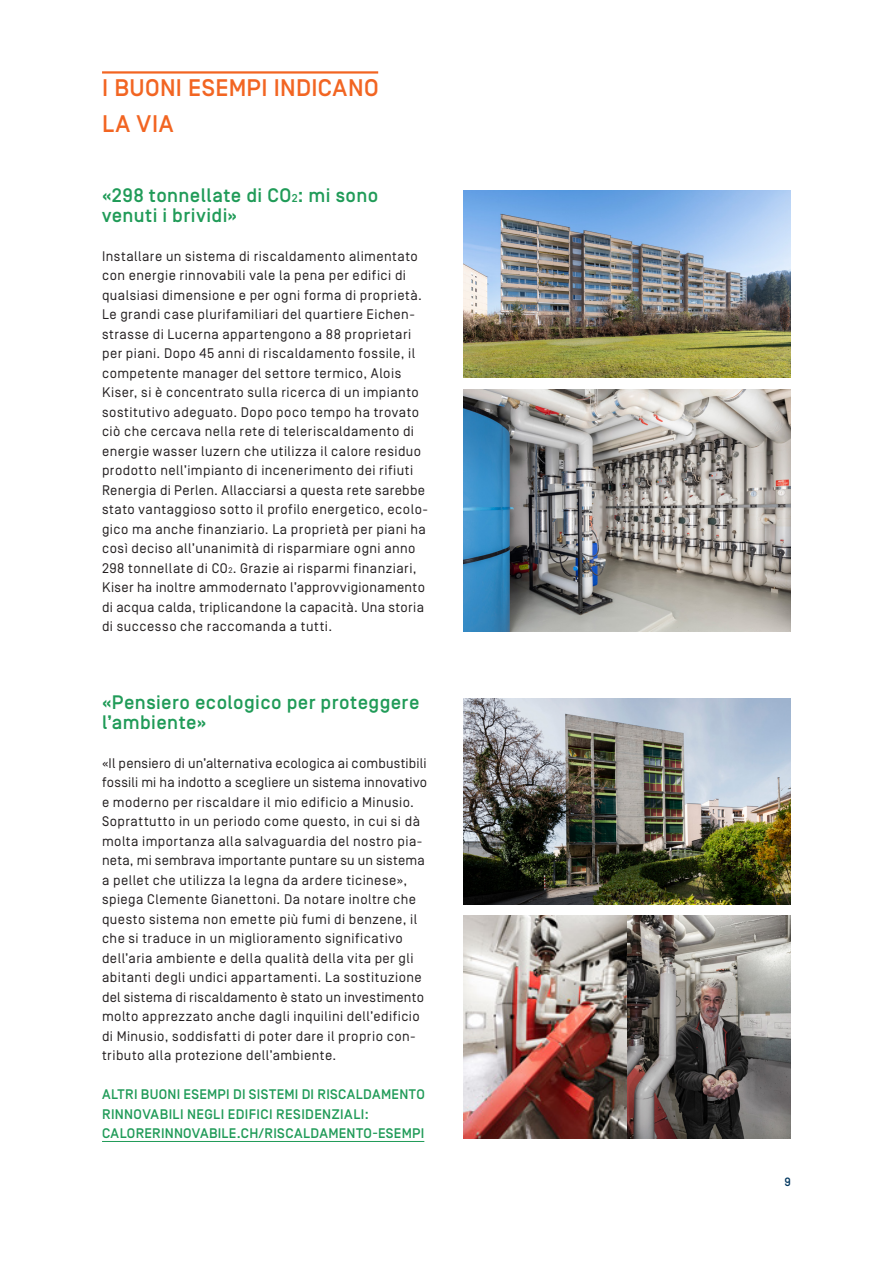
<style>
.page{position:relative;width:893px;height:1263px;background:#fff}
.page>*{position:absolute;margin:0;border:0;box-sizing:border-box;transform-origin:0 0}
.t1{font:500 24px/36px "Simplon Norm";letter-spacing:.015em;color:#f26522}
.t2{font:500 19.5px/19.5px "Simplon Norm";letter-spacing:.02em;color:#209b58}
.t3{font:13.8px/19.5px "Simplon Norm";letter-spacing:.03em;color:#231f20}
.t4{font:500 13.8px/19.5px "Simplon Norm";letter-spacing:.025em;color:#209b58}
.t5{font:500 12px "Simplon Norm";color:#02375f}
.s1{font-size:11.4px}
.s2{font-size:8.1px}
</style>
<div class="page">
<hr style="left:102px;top:71px;width:276px;height:3px;background:#f26522">
<hr style="left:102px;top:1141px;width:322px;height:1px;background:#209b58">
<img style="left:464px;top:916px;width:327px;height:222px">
<img style="left:463px;top:190px;width:328px;height:188px">
<img style="left:463px;top:390px;width:328px;height:241px">
<img style="left:463px;top:698px;width:328px;height:206px">
<h1 class="t1" style="left:102px;top:71px;width:278px">I BUONI ESEMPI INDICANO<br>LA VIA</h1>
<h2 class="t2" style="left:102px;top:187px;width:278px">«298 tonnellate di CO<span class="s1">2</span>: mi sono venuti i brividi»</h2>
<p class="t3" style="left:102px;top:247px;width:327px">Installare un sistema di riscaldamento alimentato con energie rinnovabili vale la pena per edifici di qualsiasi dimensione e per ogni forma di proprietà.<br>Le grandi case plurifamiliari del quartiere Eichen&shy;strasse di Lucerna appartengono a 88 proprietari per piani. Dopo 45 anni di riscaldamento fossile, il competente manager del settore termico, Alois Kiser, si è concentrato sulla ricerca di un impianto sostitutivo adeguato. Dopo poco tempo ha trovato ciò che cercava nella rete di teleriscaldamento di energie wasser luzern che utilizza il calore residuo prodotto nell’impianto di incenerimento dei rifiuti Renergia di Perlen. Allacciarsi a questa rete sarebbe stato vantaggioso sotto il profilo energetico, ecolo&shy;gico ma anche finanziario. La proprietà per piani ha così deciso all’unanimità di risparmiare ogni anno 298 tonnellate di CO<span class="s2">2</span>. Grazie ai risparmi finanziari, Kiser ha inoltre ammodernato l’approvvigionamento di acqua calda, triplicandone la capacità. Una storia di successo che raccomanda a tutti.</p>
<h2 class="t2" style="left:102px;top:694px;width:319px">«Pensiero ecologico per proteggere l’ambiente»</h2>
<p class="t3" style="left:102px;top:754px;width:327px">«Il pensiero di un’alternativa ecologica ai combustibili fossili mi ha indotto a scegliere un sistema innovativo e moderno per riscaldare il mio edificio a Minusio.<br>Soprattutto in un periodo come questo, in cui si dà molta importanza alla salvaguardia del nostro pia&shy;neta, mi sembrava importante puntare su un sistema a pellet che utilizza la legna da ardere ticinese», spiega Clemente Gianettoni. Da notare inoltre che questo sistema non emette più fumi di benzene, il che si traduce in un miglioramento significativo dell’aria ambiente e della qualità della vita per gli abitanti degli undici appartamenti. La sostituzione del sistema di riscaldamento è stato un investimento molto apprezzato anche dagli inquilini dell’edificio di Minusio, soddisfatti di poter dare il proprio con&shy;tributo alla protezione dell’ambiente.</p>
<p class="t4" style="left:102px;top:1085px;width:324px">ALTRI BUONI ESEMPI DI SISTEMI DI RISCALDAMENTO<br>RINNOVABILI NEGLI EDIFICI RESIDENZIALI:<br>CALORERINNOVABILE.CH/RISCALDAMENTO-ESEMPI</p>
<p class="t5" style="left:784px;top:1176px;width:8px">9</p>
</div>
